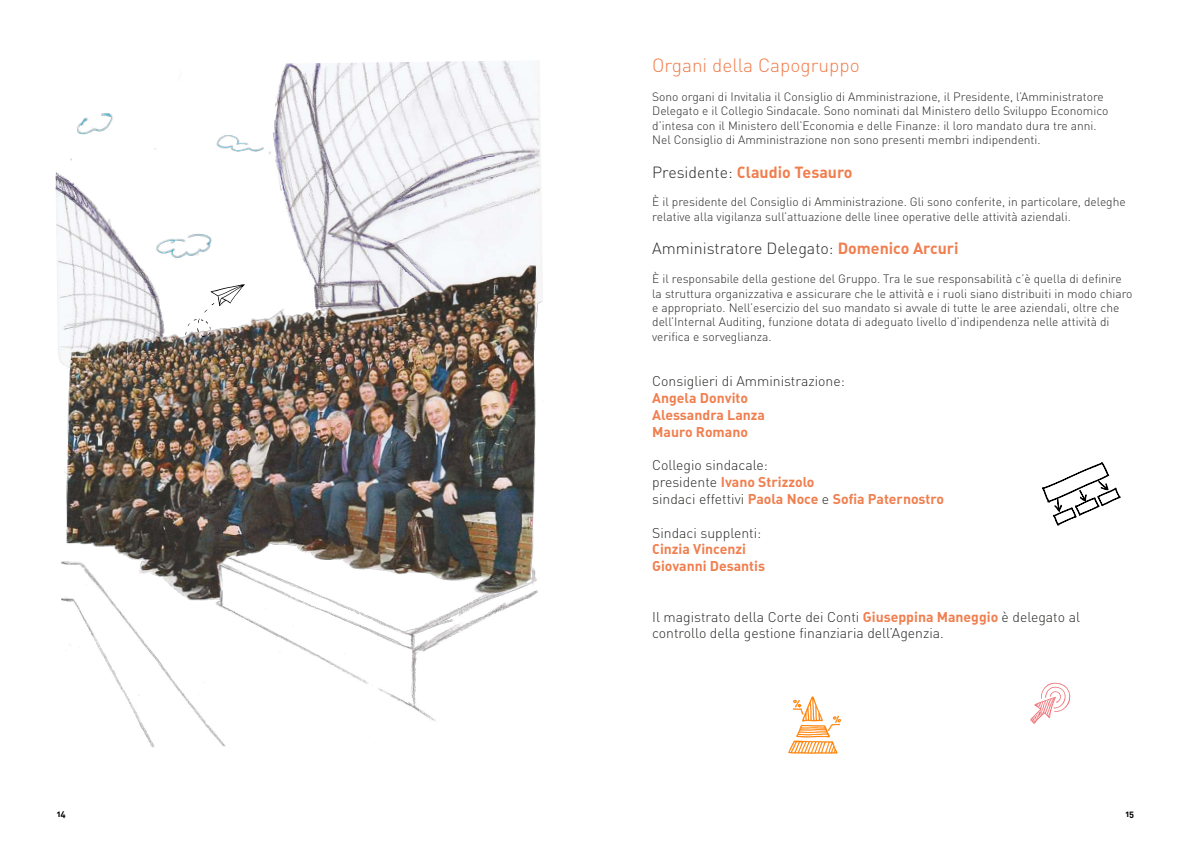
<style>
.page{position:relative;width:1191px;height:842px;background:#fff}
.page>*{position:absolute;margin:0;border:0;box-sizing:border-box;transform-origin:0 0}
.t1{font:300 19px "DIN";color:#f07e4e}
.t2{font:300 16px "DIN";color:#282827}
.t3{font:16px "DIN Bold Alternate";color:#f07e4e}
.t4{font:300 14px/16.8px "DIN";color:#282827}
.t5{font:14px/16.8px "DIN Bold Alternate";color:#f07e4e}
.t6{font:300 12px/14.4px "DIN";color:#282827}
.t7{font:9px "DIN Bold Alternate";color:#000}
.s1{font-family:"DIN";font-weight:300;color:#282827}
.s2{font-family:"DIN Bold Alternate";font-weight:400;color:#f07e4e}
</style>
<div class="page">
<img style="left:55px;top:61px;width:488px;height:687px">
<svg style="left:1030px;top:682px;width:41px;height:42px"></svg>
<svg style="left:788px;top:696px;width:53px;height:58px"></svg>
<svg style="left:185px;top:284px;width:60px;height:53px"></svg>
<svg style="left:1041px;top:462px;width:80px;height:64px"></svg>
<h1 class="t1" style="left:652px;top:53px;width:209px">Organi della Capogruppo</h1>
<p class="t6" style="left:652px;top:89px;width:458px">Sono organi di Invitalia il Consiglio di Amministrazione, il Presidente, l’Amministratore Delegato e il Collegio Sindacale. Sono nominati dal Ministero dello Sviluppo Economico d’intesa con il Ministero dell’Economia e delle Finanze: il loro mandato dura tre anni.<br>Nel Consiglio di Amministrazione non sono presenti membri indipendenti.</p>
<h2 class="t3" style="left:652px;top:161px;width:202px"><span class="s1">Presidente:</span> Claudio Tesauro</h2>
<p class="t6" style="left:652px;top:195px;width:475px">È il presidente del Consiglio di Amministrazione. Gli sono conferite, in particolare, deleghe relative alla vigilanza sull’attuazione delle linee operative delle attività aziendali.</p>
<h2 class="t2" style="left:652px;top:239px;width:308px">Amministratore Delegato: <span class="s2">Domenico Arcuri</span></h2>
<p class="t6" style="left:652px;top:272px;width:482px">È il responsabile della gestione del Gruppo. Tra le sue responsabilità c’è quella di definire la struttura organizzativa e assicurare che le attività e i ruoli siano distribuiti in modo chiaro e appropriato. Nell’esercizio del suo mandato si avvale di tutte le aree aziendali, oltre che dell’Internal Auditing, funzione dotata di adeguato livello d’indipendenza nelle attività di verifica e sorveglianza.</p>
<p class="t4" style="left:652px;top:373px;width:194px">Consiglieri di Amministrazione:</p>
<p class="t5" style="left:652px;top:389px;width:114px">Angela Donvito<br>Alessandra Lanza<br>Mauro Romano</p>
<p class="t4" style="left:652px;top:457px;width:117px">Collegio sindacale:</p>
<p class="t5" style="left:652px;top:473px;width:293px"><span class="s1">presidente</span> Ivano Strizzolo<br><span class="s1">sindaci effettivi</span> Paola Noce <span class="s1">e</span> Sofia Paternostro</p>
<p class="t4" style="left:652px;top:524px;width:111px">Sindaci supplenti:</p>
<p class="t5" style="left:652px;top:540px;width:114px">Cinzia Vincenzi<br>Giovanni Desantis</p>
<p class="t4" style="left:652px;top:608px;width:429px">Il magistrato della Corte dei Conti <span class="s2">Giuseppina Maneggio</span> è delegato al controllo della gestione finanziaria dell’Agenzia.</p>
<p class="t7" style="left:57px;top:808px;width:11px">14</p>
<p class="t7" style="left:1125px;top:808px;width:10px">15</p>
</div>
